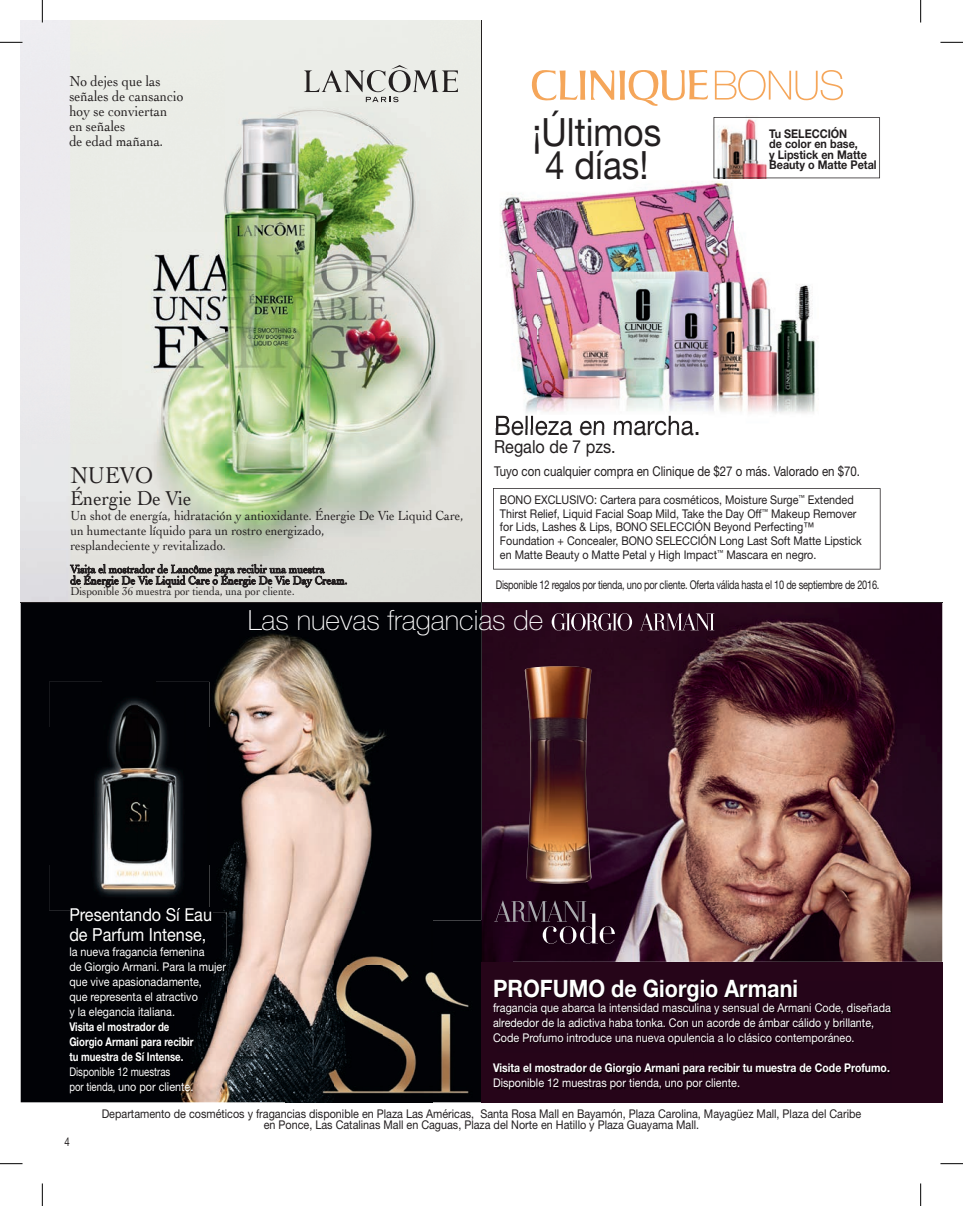
<style>
.page{position:relative;width:963px;height:1206px;background:#fff}
.page>*{position:absolute;margin:0;border:0;box-sizing:border-box;transform-origin:0 0}
.t1{font:39px/33px "Helvetica Neue";color:#231f20;text-align:center;scale:.9 1}
.t2{font:100 27.9px "Helvetica Neue";color:#fff}
.t3{font:27px "Helvetica Neue";color:#231f20;scale:.9 1}
.t4{font:700 24px "Helvetica Neue";color:#fff;scale:.9 1}
.t5{font:24px "Cochin";color:#231f20;scale:.9 1}
.t6{font:21px "Cochin";color:#231f20;scale:.9 1}
.t7{font:18px/19.5px "Helvetica Neue";color:#fff;scale:.9 1}
.t8{font:18px "Helvetica Neue";color:#231f20;scale:.9 1}
.t9{font:15px/15px "Cochin";color:#231f20;scale:.9 1}
.t10{font:13.8px/15px "Cochin";color:#231f20;scale:.9 1}
.t11{font:13.5px "Helvetica Neue";color:#231f20;scale:.85 1}
.t12{font:12px/13.5px "Helvetica Neue";color:#231f20;text-align:center;scale:.9 1}
.t13{font:12px/15px "Helvetica Neue";color:#fff;scale:.9 1}
.t14{font:12px "Helvetica Neue";letter-spacing:-.025em;color:#231f20;scale:.77 1}
.t15{font:700 12px "Helvetica Neue";color:#fff;scale:.87 1}
.t16{font:700 12px/15px "Helvetica Neue";color:#fff;scale:.8 1}
.t17{font:700 12px/10.5px "Helvetica Neue";color:#231f20;scale:.9 1}
.t18{font:12px/15px "Helvetica Neue";color:#fff;scale:.8 1}
.t19{font:12px "Cochin";color:#231f20;scale:.9 1}
.t20{font:12px "Helvetica Neue";color:#231f20;scale:.8 1}
</style>
<div class="page">
<img style="left:481px;top:603px;width:460px;height:358px">
<img style="left:21px;top:21px;width:460px;height:1081px">
<img style="left:524px;top:666px;width:67px;height:217px">
<div style="left:74px;top:921px;width:102px;height:36px;background:#010206"></div>
<div style="left:176px;top:911px;width:50px;height:46px;background:#010206"></div>
<img style="left:74px;top:957px;width:152px;height:136px">
<img style="left:74px;top:911px;width:138px;height:10px">
<div style="left:49px;top:681px;width:53px;height:46px;background:#010206"></div>
<img style="left:102px;top:681px;width:54px;height:15px">
<div style="left:156px;top:681px;width:53px;height:46px;background:#010206"></div>
<div style="left:49px;top:727px;width:42px;height:137px;background:#010206"></div>
<div style="left:185px;top:727px;width:24px;height:137px;background:#010206"></div>
<div style="left:49px;top:864px;width:53px;height:45px;background:#010206"></div>
<img style="left:102px;top:899px;width:54px;height:8px">
<img style="left:156px;top:864px;width:53px;height:43px">
<img style="left:71px;top:907px;width:138px;height:2px">
<img style="left:91px;top:696px;width:94px;height:203px">
<img style="left:285px;top:1102px;width:227px;height:1px">
<img style="left:481px;top:920px;width:31px;height:41px">
<img style="left:285px;top:920px;width:196px;height:182px">
<svg style="left:303px;top:65px;width:155px;height:37px;background:#c9cac6"></svg>
<svg style="left:70px;top:564px;width:276px;height:23px;background:#989693"></svg>
<div style="left:481px;top:961px;width:460px;height:141px;background:#260519"></div>
<img style="left:497px;top:981px;width:394px;height:108px">
<img style="left:500px;top:178px;width:333px;height:198px">
<img style="left:523px;top:376px;width:14px;height:37px">
<img style="left:537px;top:376px;width:148px;height:36px">
<img style="left:685px;top:376px;width:133px;height:38px">
<img style="left:496px;top:415px;width:197px;height:13px">
<svg style="left:714px;top:70px;width:128px;height:30px"></svg>
<svg style="left:531px;top:70px;width:176px;height:36px"></svg>
<svg style="left:494px;top:900px;width:120px;height:43px;background:#372132"></svg>
<svg style="left:713px;top:117px;width:166px;height:61px"></svg>
<svg style="left:639px;top:612px;width:75px;height:18px"></svg>
<svg style="left:551px;top:613px;width:81px;height:17px"></svg>
<svg style="left:493px;top:488px;width:387px;height:81px"></svg>
<hr style="left:21px;top:602px;width:920px;height:1px;background:#231f20">
<hr style="left:480px;top:21px;width:1px;height:582px;background:#231f20">
<hr style="left:0;top:41px;width:22px;height:2px;background:#fff">
<hr style="left:41px;top:0;width:2px;height:22px;background:#fff">
<svg style="left:0;top:42px;width:22px;height:1px"></svg>
<svg style="left:940px;top:42px;width:22px;height:1px"></svg>
<svg style="left:0;top:1163px;width:22px;height:1px"></svg>
<svg style="left:940px;top:1163px;width:22px;height:1px"></svg>
<svg style="left:42px;top:0;width:1px;height:22px"></svg>
<svg style="left:42px;top:1183px;width:1px;height:22px"></svg>
<svg style="left:920px;top:0;width:1px;height:22px"></svg>
<svg style="left:920px;top:1183px;width:1px;height:22px"></svg>
<p class="t9" style="left:69px;top:73px;width:128px">No dejes que las señales de cansancio hoy se conviertan en señales<br>de edad mañana.</p>
<h1 class="t1" style="left:532px;top:115px;width:145px">¡Últimos<br>4 días!</h1>
<p class="t17" style="left:768px;top:128px;width:121px">Tu SELECCIÓN<br>de color en base,<br>y Lipstick en Matte<br>Beauty o Matte Petal</p>
<h3 class="t3" style="left:494px;top:409px;width:231px">Belleza en marcha.</h3>
<h3 class="t8" style="left:494px;top:436px;width:136px">Regalo de 7 pzs.</h3>
<p class="t11" style="left:494px;top:463px;width:432px">Tuyo con cualquier compra en Clinique de $27 o más. Valorado en $70.</p>
<h3 class="t5" style="left:70px;top:458px;width:93px">NUEVO</h3>
<h3 class="t6" style="left:70px;top:484px;width:136px">Énergie De Vie</h3>
<p class="t10" style="left:70px;top:507px;width:438px">Un shot de energía, hidratación y antioxidante. Énergie De Vie Liquid Care, un humectante líquido para un rostro energizado,<br>resplandeciente y revitalizado.</p>
<p class="t19" style="left:70px;top:583px;width:251px">Disponible 36 muestra por tienda, una por cliente.</p>
<p class="t12" style="left:499px;top:493px;width:403px;text-align:left">BONO EXCLUSIVO: Cartera para cosméticos, Moisture Surge<sup>™</sup> Extended Thirst Relief, Liquid Facial Soap Mild, Take the Day Off<sup>™</sup> Makeup Remover for Lids, Lashes &amp; Lips, BONO SELECCIÓN Beyond Perfecting™ Foundation + Concealer, BONO SELECCIÓN Long Last Soft Matte Lipstick en Matte Beauty o Matte Petal y High Impact<sup>™</sup> Mascara en negro.</p>
<p class="t14" style="left:495px;top:577px;width:499px">Disponible 12 regalos por tienda, uno por cliente. Oferta válida hasta el 10 de septiembre de 2016.</p>
<h2 class="t2" style="left:247px;top:604px;width:297px">Las nuevas fragancias de</h2>
<h3 class="t7" style="left:69px;top:904px;width:160px">Presentando Sí Eau de Parfum Intense,</h3>
<p class="t13" style="left:69px;top:943px;width:175px">la nueva fragancia femenina<br>de Giorgio Armani. Para la mujer que vive apasionadamente,<br>que representa el atractivo<br>y la elegancia italiana.</p>
<p class="t16" style="left:69px;top:1018px;width:157px">Visita el mostrador de<br>Giorgio Armani para recibir tu muestra de Sí Intense.</p>
<p class="t18" style="left:69px;top:1063px;width:156px">Disponible 12 muestras<br>por tienda, uno por cliente.</p>
<h3 class="t4" style="left:493px;top:972px;width:340px">PROFUMO de Giorgio Armani</h3>
<p class="t13" style="left:493px;top:999px;width:443px">fragancia que abarca la intensidad masculina y sensual de Armani Code, diseñada alrededor de la adictiva haba tonka. Con un acorde de ámbar cálido y brillante,<br>Code Profumo introduce una nueva opulencia a lo clásico contemporáneo.</p>
<p class="t15" style="left:493px;top:1059px;width:457px">Visita el mostrador de Giorgio Armani para recibir tu muestra de Code Profumo.</p>
<p class="t13" style="left:493px;top:1074px;width:276px">Disponible 12 muestras por tienda, uno por cliente.</p>
<p class="t20" style="left:65px;top:1134px;width:8px">4</p>
<p class="t12" style="left:102px;top:1107px;width:845px;line-height:11.2px">Departamento de cosméticos y fragancias disponible en Plaza Las Américas, Santa Rosa Mall en Bayamón, Plaza Carolina, Mayagüez Mall, Plaza del Caribe en Ponce, Las Catalinas Mall en Caguas, Plaza del Norte en Hatillo y Plaza Guayama Mall.</p>
</div>
